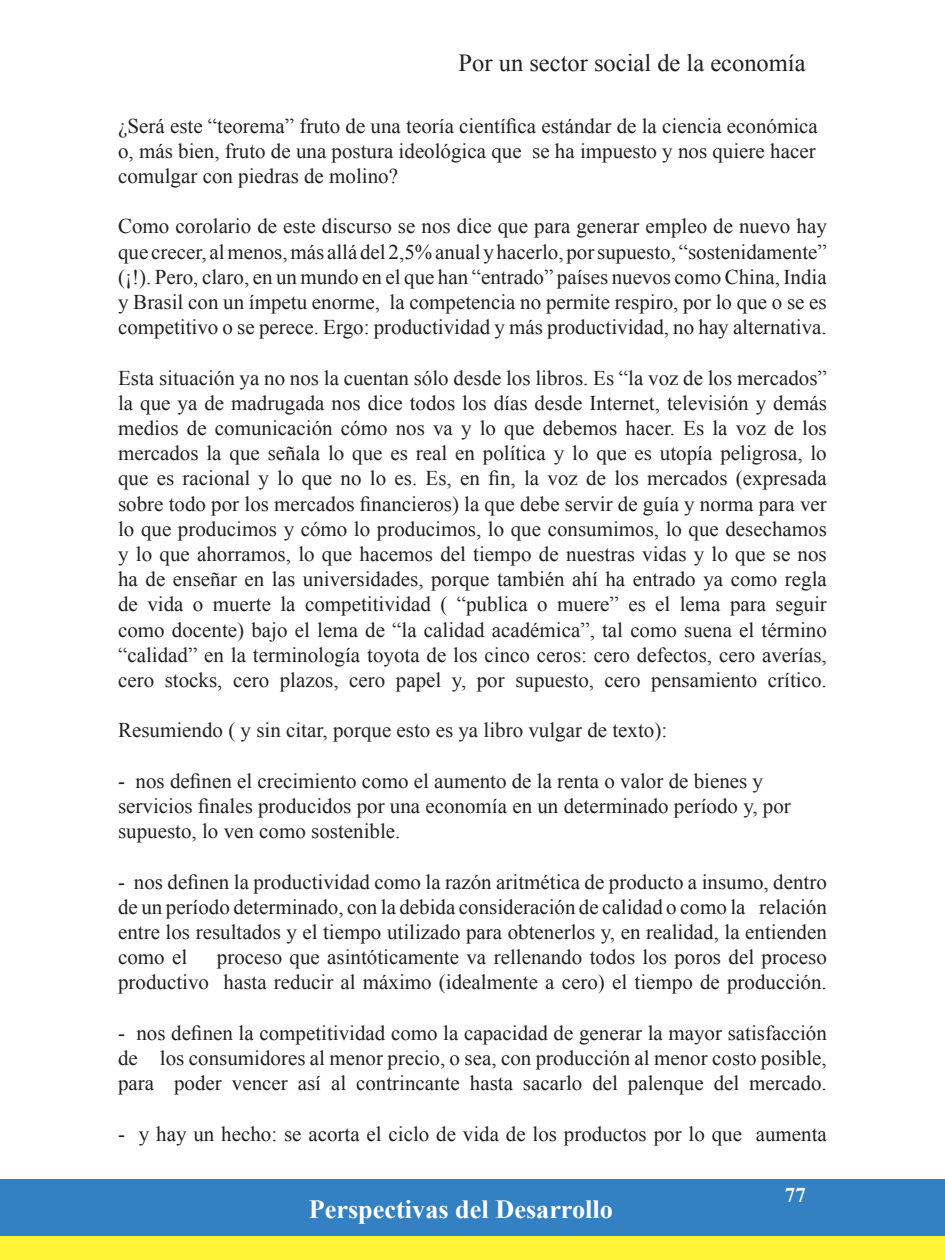
<style>
.page{position:relative;width:945px;height:1260px;background:#fff}
.page>*{position:absolute;margin:0;border:0;box-sizing:border-box;transform-origin:0 0}
.t1{font:700 26.25px "Times New Roman";color:#fff}
.t2{font:24.5px "Times New Roman";color:#231f20}
.t3{font:21px/25.2px "Times New Roman";color:#231f20;text-align:justify}
.t4{font:700 21px "Times New Roman";color:#fff}
</style>
<div class="page">
<div style="left:0;top:1179px;width:945px;height:81px;background:#3380c3"></div>
<div style="left:0;top:1236px;width:945px;height:24px;background:#fff335"></div>
<p class="t2" style="left:459px;top:46px;width:349px">Por un sector social de la economía</p>
<p class="t3" style="left:118px;top:112px;width:701px">¿Será este “teorema” fruto de una teoría científica estándar de la ciencia económica o, más bien, fruto de una postura ideológica que se ha impuesto y nos quiere hacer comulgar con piedras de molino?</p>
<p class="t3" style="left:118px;top:213px;width:710px">Como corolario de este discurso se nos dice que para generar empleo de nuevo hay que crecer, al menos, más allá del 2,5% anual y hacerlo, por supuesto, “sostenidamente” (¡!). Pero, claro, en un mundo en el que han “entrado” países nuevos como China, India y Brasil con un ímpetu enorme, la competencia no permite respiro, por lo que o se es competitivo o se perece. Ergo: productividad y más productividad, no hay alternativa.</p>
<p class="t3" style="left:118px;top:364px;width:710px">Esta situación ya no nos la cuentan sólo desde los libros. Es “la voz de los mercados” la que ya de madrugada nos dice todos los días desde Internet, televisión y demás medios de comunicación cómo nos va y lo que debemos hacer. Es la voz de los mercados la que señala lo que es real en política y lo que es utopía peligrosa, lo que es racional y lo que no lo es. Es, en fin, la voz de los mercados (expresada sobre todo por los mercados financieros) la que debe servir de guía y norma para ver lo que producimos y cómo lo producimos, lo que consumimos, lo que desechamos y lo que ahorramos, lo que hacemos del tiempo de nuestras vidas y lo que se nos ha de enseñar en las universidades, porque también ahí ha entrado ya como regla de vida o muerte la competitividad ( “publica o muere” es el lema para seguir como docente) bajo el lema de “la calidad académica”, tal como suena el término “calidad” en la terminología toyota de los cinco ceros: cero defectos, cero averías, cero stocks, cero plazos, cero papel y, por supuesto, cero pensamiento crítico.</p>
<p class="t3" style="left:118px;top:717px;width:551px">Resumiendo ( y sin citar, porque esto es ya libro vulgar de texto):</p>
<p class="t3" style="left:118px;top:768px;width:674px;text-align:left">- nos definen el crecimiento como el aumento de la renta o valor de bienes y servicios finales producidos por una economía en un determinado período y, por supuesto, lo ven como sostenible.</p>
<p class="t3" style="left:118px;top:868px;width:710px">- nos definen la productividad como la razón aritmética de producto a insumo, dentro de un período determinado, con la debida consideración de calidad o como la relación entre los resultados y el tiempo utilizado para obtenerlos y, en realidad, la entienden como el</p>
<p class="t3" style="left:118px;top:944px;width:710px;text-align:right">proceso que asintóticamente va rellenando todos los poros del proceso<br>productivo hasta reducir al máximo (idealmente a cero) el tiempo de producción.</p>
<p class="t3" style="left:118px;top:1020px;width:710px">- nos definen la competitividad como la capacidad de generar la mayor satisfacción de los consumidores al menor precio, o sea, con producción al menor costo posible, para poder vencer así al contrincante hasta sacarlo del palenque del mercado.</p>
<p class="t3" style="left:118px;top:1120px;width:710px">- y hay un hecho: se acorta el ciclo de vida de los productos por lo que aumenta</p>
<p class="t1" style="left:309px;top:1191px;width:306px">Perspectivas del Desarrollo</p>
<p class="t4" style="left:785px;top:1180px;width:22px">77</p>
</div>
